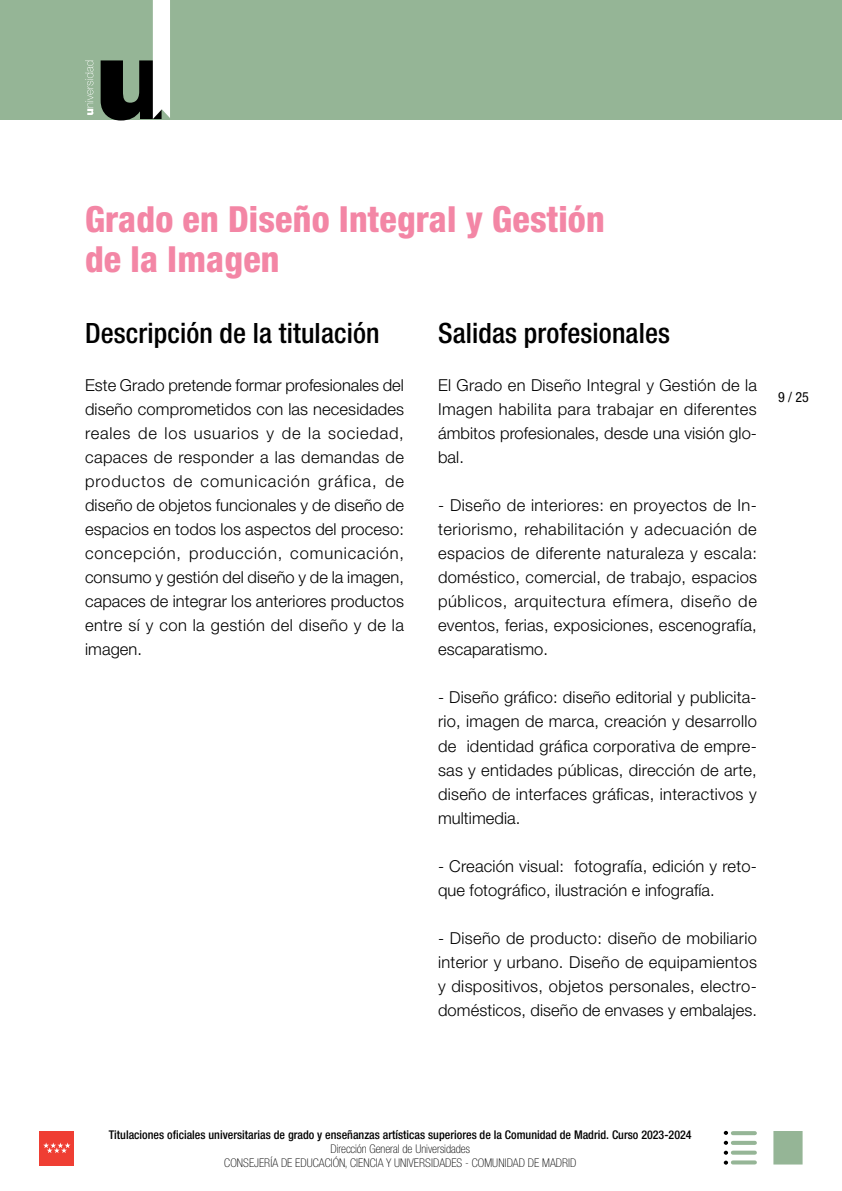
<style>
.page{position:relative;width:842px;height:1191px;background:#fff}
.page>*{position:absolute;margin:0;border:0;box-sizing:border-box;transform-origin:0 0}
.t1{font:800 condensed 36px/40px "Helvetica Neue LT Std";letter-spacing:.005em;color:#f386a5}
.t2{font:500 condensed 28px "Helvetica Neue LT Std";letter-spacing:.005em;color:#000}
.t3{font:300 16.4px/24px "Helvetica Neue LT Std";letter-spacing:.005em;color:#000;text-align:justify}
.t4{font:condensed 14px "Helvetica Neue LT Std";color:#000}
.t5{font:500 condensed 12px "Helvetica Neue LT Std";color:#000}
.t6{font:100 condensed 12px/14.4px "Helvetica Neue LT Std";letter-spacing:.005em;color:#000;text-align:center}
</style>
<div class="page">
<div style="left:0;top:0;width:842px;height:119px;background:#95b596"></div>
<svg style="left:85px;top:61px;width:8px;height:54px"></svg>
<svg style="left:101px;top:0;width:69px;height:120px"></svg>
<div style="left:40px;top:1130px;width:34px;height:35px;background:#ef3e33"></div>
<svg style="left:43px;top:1142px;width:28px;height:11px"></svg>
<div style="left:775px;top:1132px;width:25px;height:30px;background:#95b596"></div>
<div style="left:773px;top:1131px;width:29px;height:33px;border:4px solid #95b596"></div>
<svg style="left:733px;top:1131px;width:22px;height:4px"></svg>
<svg style="left:724px;top:1130px;width:4px;height:4px"></svg>
<svg style="left:733px;top:1140px;width:22px;height:4px"></svg>
<svg style="left:724px;top:1140px;width:4px;height:4px"></svg>
<svg style="left:733px;top:1150px;width:22px;height:4px"></svg>
<svg style="left:724px;top:1150px;width:4px;height:4px"></svg>
<svg style="left:733px;top:1160px;width:22px;height:4px"></svg>
<svg style="left:724px;top:1160px;width:4px;height:4px"></svg>
<h1 class="t1" style="left:85px;top:198px;width:521px">Grado en Diseño Integral y Gestión de la Imagen</h1>
<h2 class="t2" style="left:85px;top:317px;width:296px">Descripción de la titulación</h2>
<p class="t3" style="left:85px;top:373px;width:321px">Este Grado pretende formar profesionales del diseño comprometidos con las necesidades reales de los usuarios y de la sociedad, capaces de responder a las demandas de productos de comunicación gráfica, de diseño de objetos funcionales y de diseño de espacios en todos los aspectos del proceso: concepción, producción, comunicación, consumo y gestión del diseño y de la imagen, capaces de integrar los anteriores productos entre sí y con la gestión del diseño y de la imagen.</p>
<h2 class="t2" style="left:438px;top:317px;width:234px">Salidas profesionales</h2>
<p class="t3" style="left:438px;top:373px;width:321px">El Grado en Diseño Integral y Gestión de la Imagen habilita para trabajar en diferentes ámbitos profesionales, desde una visión glo&shy;bal.</p>
<p class="t3" style="left:438px;top:493px;width:321px">- Diseño de interiores: en proyectos de In&shy;teriorismo, rehabilitación y adecuación de espacios de diferente naturaleza y escala: doméstico, comercial, de trabajo, espacios públicos, arquitectura efímera, diseño de eventos, ferias, exposiciones, escenografía, escaparatismo.</p>
<p class="t3" style="left:438px;top:685px;width:320px">- Diseño gráfico: diseño editorial y publicita&shy;rio, imagen de marca, creación y desarrollo de identidad gráfica corporativa de empre&shy;sas y entidades públicas, dirección de arte, diseño de interfaces gráficas, interactivos y multimedia.</p>
<p class="t3" style="left:438px;top:853px;width:320px">- Creación visual: fotografía, edición y reto&shy;que fotográfico, ilustración e infografía.</p>
<p class="t3" style="left:438px;top:925px;width:321px">- Diseño de producto: diseño de mobiliario interior y urbano. Diseño de equipamientos y dispositivos, objetos personales, electro&shy;domésticos, diseño de envases y embalajes.</p>
<p class="t4" style="left:778px;top:389px;width:32px">9 / 25</p>
<p class="t5" style="left:109px;top:1127px;width:584px">Titulaciones oficiales universitarias de grado y enseñanzas artísticas superiores de la Comunidad de Madrid. Curso 2023-2024</p>
<p class="t6" style="left:224px;top:1141px;width:354px">Dirección General de Universidades<br>CONSEJERÍA DE EDUCACIÓN, CIENCIA Y UNIVERSIDADES - COMUNIDAD DE MADRID</p>
</div>
